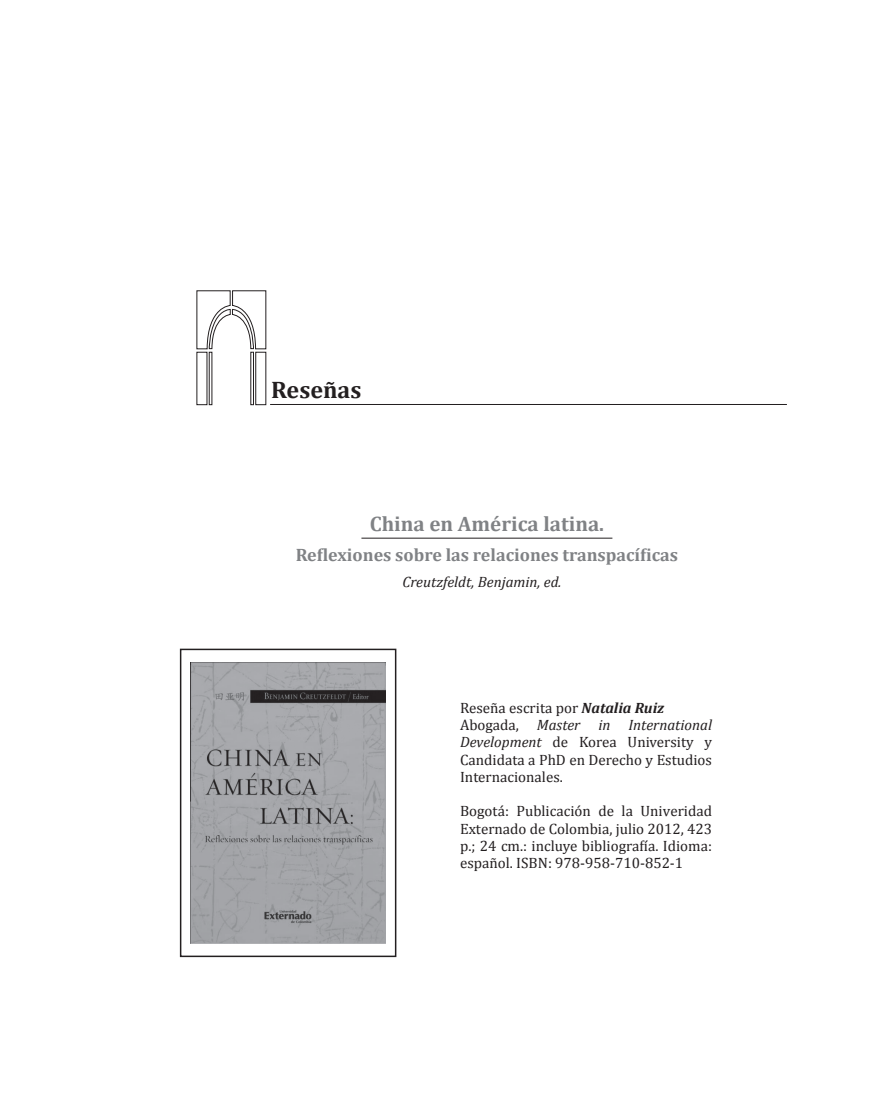
<style>
.page{position:relative;width:872px;height:1106px;background:#fff}
.page>*{position:absolute;margin:0;border:0;box-sizing:border-box;transform-origin:0 0}
.t1{font:700 24px "Cambria";color:#231f20}
.t2{font:700 21px "Cambria";color:#808285}
.t3{font:700 18px "Cambria";color:#808285}
.t4{font:15px/17.2px "Cambria";color:#231f20}
.t5{font:italic 15px "Cambria";color:#231f20}
.s1{font-weight:700;font-style:italic}
.s2{font-style:italic}
</style>
<div class="page">
<hr style="left:270px;top:404px;width:517px;height:1px;background:#231f20">
<svg style="left:196px;top:290px;width:70px;height:59px"></svg>
<div style="left:255px;top:352px;width:11px;height:53px;border:1px solid #231f20"></div>
<div style="left:250px;top:352px;width:4px;height:53px;border:1px solid #231f20"></div>
<img style="left:191px;top:662px;width:194px;height:281px">
<div style="left:180px;top:648px;width:216px;height:309px;border:2px solid #231f20"></div>
<hr style="left:361px;top:538px;width:251px;height:1px;background:#231f20">
<h1 class="t1" style="left:271px;top:373px;width:92px">Reseñas</h1>
<h2 class="t2" style="left:370px;top:509px;width:236px">China en América latina.</h2>
<p class="t3" style="left:296px;top:542px;width:384px">Reflexiones sobre las relaciones transpacíficas</p>
<p class="t5" style="left:402px;top:571px;width:161px">Creutzfeldt, Benjamin, ed.</p>
<p class="t4" style="left:460px;top:699px;width:253px">Reseña escrita por <span class="s1">Natalia Ruiz<br></span>Abogada, <span class="s2">Master in International<br>Development</span> de Korea University y<br>Candidata a PhD en Derecho y Estudios<br>Internacionales.</p>
<p class="t4" style="left:460px;top:802px;width:253px;text-align:justify">Bogotá: Publicación de la Univeridad Externado de Colombia, julio 2012, 423 p.; 24 cm.: incluye bibliografía. Idioma: español. ISBN: 978-958-710-852-1</p>
</div>
